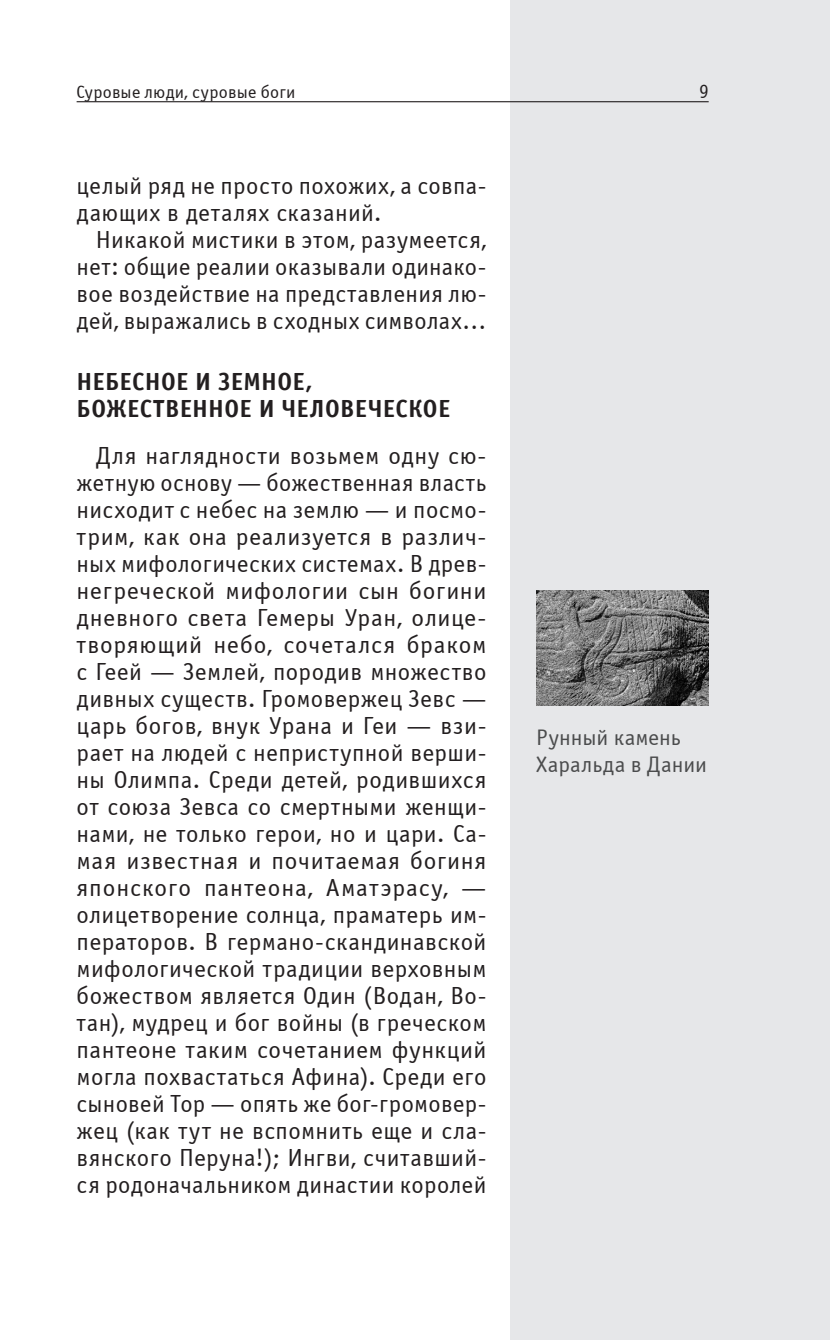
<style>
.page{position:relative;width:830px;height:1340px;background:#fff}
.page>*{position:absolute;margin:0;border:0;box-sizing:border-box;transform-origin:0 0}
.t1{font:24.75px/27px "Officina Sans C";letter-spacing:.015em;color:#231f20;text-align:justify}
.t2{font:700 24.75px/27px "Officina Sans C";letter-spacing:.015em;color:#231f20}
.t3{font:22.5px/27px "Officina Sans C";color:#4b4c4d}
.t4{font:20.25px "Officina Sans C";color:#231f20;scale:.95 1}
.t5{font:18px "Officina Sans C";letter-spacing:.015em;color:#231f20}
</style>
<div class="page">
<div style="left:510px;top:0;width:319px;height:1339px;background:#e6e7e9"></div>
<hr style="left:77px;top:101px;width:631px;height:1px;background:#231f20">
<img style="left:536px;top:590px;width:172px;height:115px">
<p class="t5" style="left:77px;top:82px;width:220px">Суровые люди, суровые боги</p>
<p class="t4" style="left:698px;top:81px;width:12px">9</p>
<p class="t1" style="left:77px;top:173px;width:411px">целый ряд не просто похожих, а совпа&shy;дающих в деталях сказаний.</p>
<p class="t1" style="left:77px;top:227px;width:411px;text-indent:19px">Никакой мистики в этом, разумеется, нет: общие реалии оказывали одинако&shy;вое воздействие на представления лю&shy;дей, выражались в сходных символах…</p>
<p class="t2" style="left:77px;top:368px;width:375px">НЕБЕСНОЕ И ЗЕМНОЕ,<br>БОЖЕСТВЕННОЕ И ЧЕЛОВЕЧЕСКОЕ</p>
<p class="t1" style="left:77px;top:443px;width:411px;text-indent:19px">Для наглядности возьмем одну сю&shy;жетную основу — божественная власть нисходит с небес на землю — и посмо&shy;трим, как она реализуется в различ&shy;ных мифологических системах. В древ&shy;негреческой мифологии сын богини дневного света Гемеры Уран, олице&shy;творяющий небо, сочетался браком с Геей — Землей, породив множество дивных существ. Громовержец Зевс — царь богов, внук Урана и Геи — взи&shy;рает на людей с неприступной верши&shy;ны Олимпа. Среди детей, родившихся от союза Зевса со смертными женщи&shy;нами, не только герои, но и цари. Са&shy;мая известная и почитаемая богиня японского пантеона, Аматэрасу, — олицетворение солнца, праматерь им&shy;ператоров. В германо-скандинавской мифологической традиции верховным божеством является Один (Водан, Во&shy;тан), мудрец и бог войны (в греческом пантеоне таким сочетанием функций могла похвастаться Афина). Среди его сыновей Тор — опять же бог-громовер&shy;жец (как тут не вспомнить еще и сла&shy;вянского Перуна!); Ингви, считавший&shy;ся родоначальником династии королей</p>
<p class="t3" style="left:536px;top:724px;width:172px">Рунный камень<br>Харальда в Дании</p>
</div>
